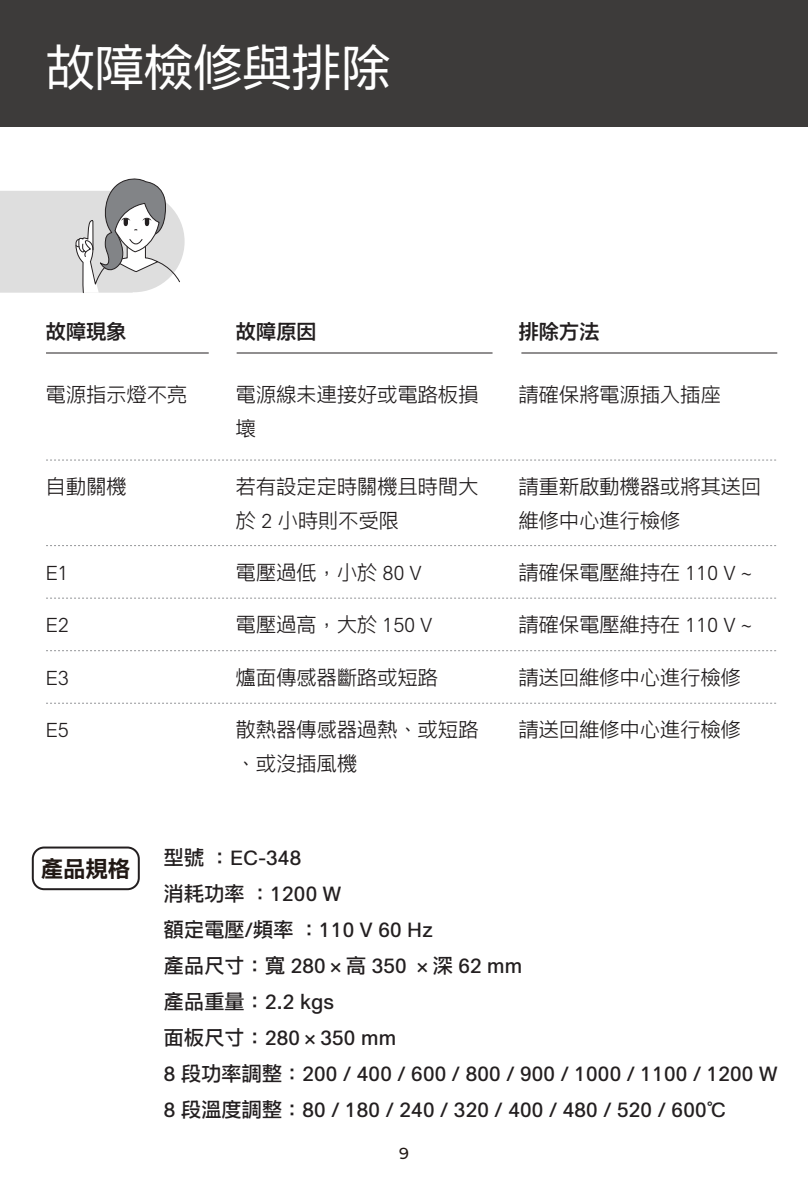
<style>
.page{position:relative;width:808px;height:1191px;background:#fff}
.page>*{position:absolute;margin:0;border:0;box-sizing:border-box;transform-origin:0 0}
.t1{font:49.2px "ARVFJX Hei B5 Wr W";color:#fff}
.t2{font:22px "ARVFJX Hei B5 Wr W";color:#211814}
.t3{font:20px/36px "ARVFJX Hei B5 Wr W";letter-spacing:.01em;color:#231f20}
.t4{font:500 16px "Montserrat";color:#211814}
</style>
<div class="page">
<div style="left:0;top:0;width:808px;height:126px;background:#3d3b3a"></div>
<svg style="left:0;top:178px;width:185px;height:115px"></svg>
<hr style="left:46px;top:352px;width:163px;height:1px;background:#231f20">
<hr style="left:237px;top:352px;width:255px;height:1px;background:#231f20">
<hr style="left:521px;top:352px;width:256px;height:1px;background:#231f20">
<svg style="left:46px;top:460px;width:730px;height:1px"></svg>
<svg style="left:46px;top:545px;width:731px;height:1px"></svg>
<svg style="left:46px;top:598px;width:730px;height:1px"></svg>
<svg style="left:46px;top:650px;width:731px;height:1px"></svg>
<svg style="left:46px;top:703px;width:731px;height:1px"></svg>
<div style="left:32px;top:846px;width:108px;height:44px;border:2px solid #231f20;border-radius:11px"></div>
<h1 class="t1" style="left:46px;top:40px;width:346px">故障檢修與排除</h1>
<p class="t3" style="left:46px;top:314px;width:82px">故障現象</p>
<p class="t3" style="left:236px;top:314px;width:82px">故障原因</p>
<p class="t3" style="left:519px;top:314px;width:82px">排除方法</p>
<p class="t3" style="left:46px;top:377px;width:143px">電源指示燈不亮</p>
<p class="t3" style="left:236px;top:378px;width:244px;line-height:34px">電源線未連接好或電路板損壞</p>
<p class="t3" style="left:519px;top:377px;width:203px">請確保將電源插入插座</p>
<p class="t3" style="left:46px;top:469px;width:82px">自動關機</p>
<p class="t3" style="left:236px;top:470px;width:244px;line-height:34px">若有設定定時關機且時間大於 2 小時則不受限</p>
<p class="t3" style="left:519px;top:470px;width:244px;line-height:34px">請重新啟動機器或將其送回維修中心進行檢修</p>
<p class="t3" style="left:46px;top:555px;width:24px">E1</p>
<p class="t3" style="left:236px;top:555px;width:187px">電壓過低，小於 80 V</p>
<p class="t3" style="left:519px;top:555px;width:234px">請確保電壓維持在 110 V ~</p>
<p class="t3" style="left:46px;top:607px;width:24px">E2</p>
<p class="t3" style="left:236px;top:607px;width:198px">電壓過高，大於 150 V</p>
<p class="t3" style="left:519px;top:607px;width:234px">請確保電壓維持在 110 V ~</p>
<p class="t3" style="left:46px;top:660px;width:24px">E3</p>
<p class="t3" style="left:236px;top:660px;width:203px">爐面傳感器斷路或短路</p>
<p class="t3" style="left:519px;top:660px;width:224px">請送回維修中心進行檢修</p>
<p class="t3" style="left:46px;top:712px;width:24px">E5</p>
<p class="t3" style="left:236px;top:713px;width:244px;line-height:34px">散熱器傳感器過熱、或短路、或沒插風機</p>
<p class="t3" style="left:519px;top:712px;width:224px">請送回維修中心進行檢修</p>
<p class="t2" style="left:41px;top:856px;width:90px">產品規格</p>
<p class="t3" style="left:164px;top:840px;width:615px">型號 ：EC-348<br>消耗功率 ：1200 W<br>額定電壓/頻率 ：110 V 60 Hz<br>產品尺寸：寬 280×高 350 ×深 62 mm<br>產品重量：2.2 kgs<br>面板尺寸：280×350 mm<br>8 段功率調整：200 / 400 / 600 / 800 / 900 / 1000 / 1100 / 1200 W<br>8 段溫度調整：80 / 180 / 240 / 320 / 400 / 480 / 520 / 600℃</p>
<p class="t4" style="left:399px;top:1142px;width:11px">9</p>
</div>
